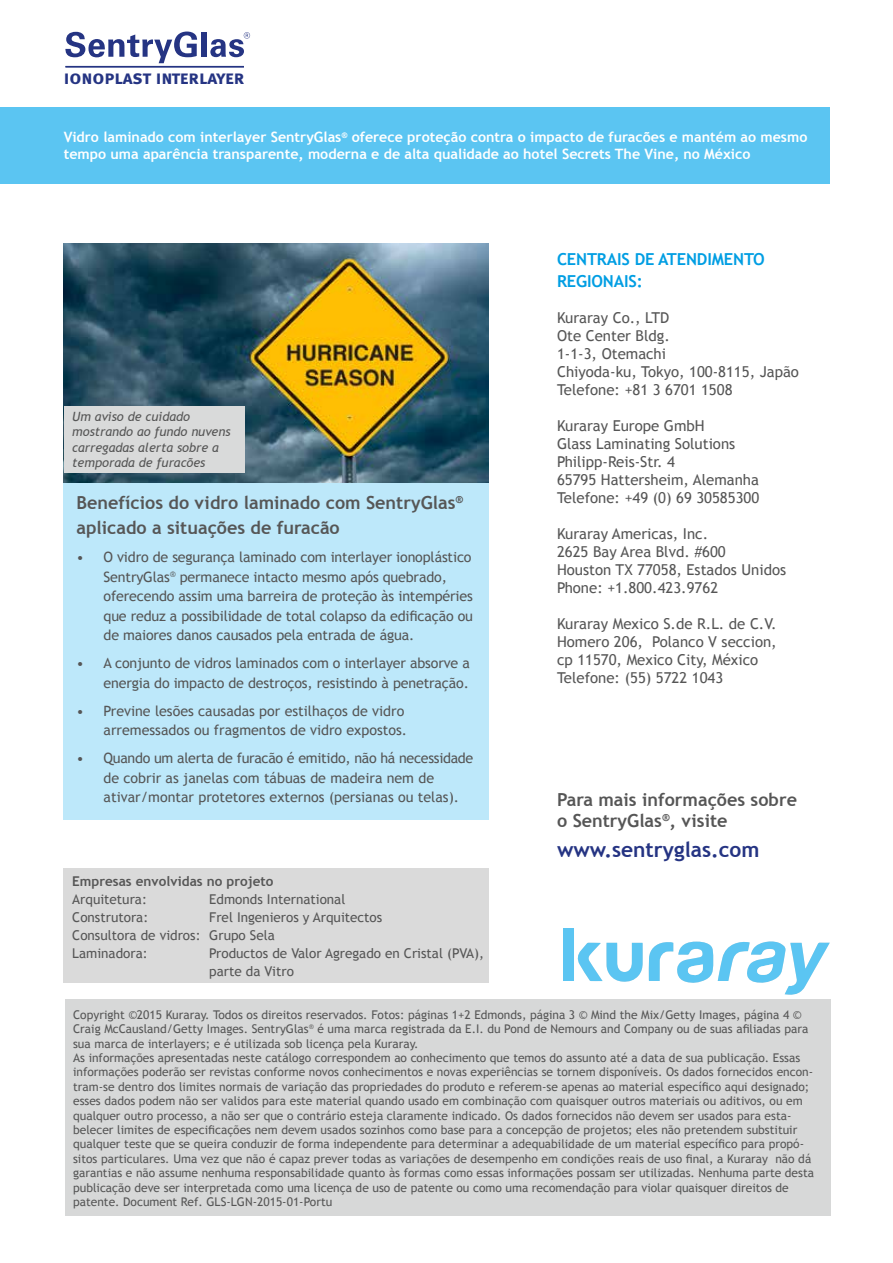
<style>
.page{position:relative;width:893px;height:1263px;background:#fff}
.page>*{position:absolute;margin:0;border:0;box-sizing:border-box;transform-origin:0 0}
.t1{font:700 21px "Trebuchet MS";color:#253483}
.t2{font:19.05px "Meta Bold Caps";letter-spacing:-.005em;color:#253483}
.t3{font:700 18px/25.5px "Trebuchet MS";color:#565656}
.t4{font:700 16.5px "Trebuchet MS";letter-spacing:-.01em;color:#009ee3}
.t5{font:15px/18px "Trebuchet MS";color:#565656}
.t6{font:14.25px/19.5px "Trebuchet MS";letter-spacing:-.01em;color:#565656}
.t7{font:700 14.25px/17.1px "Trebuchet MS";color:#fff}
.t8{font:13.5px/18px "Trebuchet MS";color:#565656}
.t9{font:700 13.5px "Trebuchet MS";color:#565656}
.t10{font:italic 12.75px/15.3px "Trebuchet MS";color:#565656}
.t11{font:12px/14.4px "Trebuchet MS";color:#565656}
</style>
<div class="page">
<svg style="left:563px;top:928px;width:266px;height:67px"></svg>
<div style="left:64px;top:483px;width:425px;height:337px;background:#bde8fa"></div>
<div style="left:0;top:107px;width:829px;height:77px;background:#5bc5f2"></div>
<svg style="left:65px;top:32px;width:132px;height:31px"></svg>
<div style="left:202px;top:32px;width:5px;height:25px;background:#253483"></div>
<svg style="left:210px;top:32px;width:40px;height:25px"></svg>
<hr style="left:65px;top:66px;width:179px;height:2px;background:#253483">
<div style="left:64px;top:868px;width:425px;height:115px;background:#dadada"></div>
<img style="left:64px;top:244px;width:424px;height:239px">
<div style="left:64px;top:406px;width:180px;height:67px;background:#d9dada"></div>
<div style="left:65px;top:1000px;width:765px;height:216px;background:#d7d8d8"></div>
<h2 class="t2" style="left:64px;top:66px;width:182px">ionoplast interlayer</h2>
<p class="t7" style="left:64px;top:129px;width:745px">Vidro laminado com interlayer SentryGlas<sup>®</sup> oferece proteção contra o impacto de furacões e mantém ao mesmo tempo uma aparência transparente, moderna e de alta qualidade ao hotel Secrets The Vine, no México</p>
<p class="t10" style="left:72px;top:409px;width:160px">Um aviso de cuidado mostrando ao fundo nuvens carregadas alerta sobre a temporada de furacões</p>
<h3 class="t3" style="left:77px;top:489px;width:388px">Benefícios do vidro laminado com SentryGlas<sup>® </sup>aplicado a situações de furacão</h3>
<p class="t6" style="left:104px;top:548px;width:371px;text-indent:-27px">• O vidro de segurança laminado com interlayer ionoplástico SentryGlas<sup>®</sup> permanece intacto mesmo após quebrado, oferecendo assim uma barreira de proteção às intempéries que reduz a possibilidade de total colapso da edificação ou de maiores danos causados pela entrada de água.</p>
<p class="t6" style="left:77px;top:654px;width:395px;text-align:right">• A conjunto de vidros laminados com o interlayer absorve a energia do impacto de destroços, resistindo à penetração.</p>
<p class="t6" style="left:77px;top:701px;width:332px;text-align:right">• Previne lesões causadas por estilhaços de vidro arremessados ou fragmentos de vidro expostos.</p>
<p class="t6" style="left:104px;top:749px;width:371px;text-indent:-27px">• Quando um alerta de furacão é emitido, não há necessidade de cobrir as janelas com tábuas de madeira nem de ativar/montar protetores externos (persianas ou telas).</p>
<p class="t9" style="left:72px;top:873px;width:203px">Empresas envolvidas no projeto</p>
<p class="t8" style="left:72px;top:890px;width:76px">Arquitetura:</p>
<p class="t8" style="left:209px;top:890px;width:138px">Edmonds International</p>
<p class="t8" style="left:72px;top:908px;width:78px">Construtora:</p>
<p class="t8" style="left:72px;top:908px;width:312px;text-indent:137px">Frel Ingenieros y Arquitectos<br>Consultora de vidros: Grupo Sela<br>Laminadora:</p>
<p class="t8" style="left:209px;top:944px;width:276px">Productos de Valor Agregado en Cristal (PVA), parte da Vitro</p>
<h3 class="t4" style="left:557px;top:249px;width:130px">CENTRAI S DE ATENDI</h3>
<h3 class="t4" style="left:712px;top:249px;width:53px">MENTO</h3>
<h3 class="t4" style="left:557px;top:271px;width:39px">REGIONAI</h3>
<h3 class="t4" style="left:628px;top:271px;width:16px">S:</h3>
<p class="t5" style="left:557px;top:309px;width:243px">Kuraray Co., LTD<br>Ote Center Bldg.<br>1-1-3, Otemachi<br>Chiyoda-ku, Tokyo, 100-8115, Japão<br>Telefone: +81 3 6701 1508</p>
<p class="t5" style="left:557px;top:417px;width:204px">Kuraray Europe GmbH<br>Glass Laminating Solutions<br>Philipp-Reis-Str. 4<br>65795 Hattersheim, Alemanha<br>Telefone: +49 (0) 69 30585300</p>
<p class="t5" style="left:557px;top:525px;width:231px">Kuraray Americas, Inc.<br>2625 Bay Area Blvd. #600<br>Houston TX 77058, Estados Unidos<br>Phone: +1.800.423.9762</p>
<p class="t5" style="left:557px;top:615px;width:221px">Kuraray Mexico S.de R.L. de C.V.<br>Homero 206, Polanco V seccion, cp 11570, Mexico City, México<br>Telefone: (55) 5722 1043</p>
<h3 class="t3" style="left:557px;top:788px;width:242px;line-height:21.6px">Para mais informações sobre o SentryGlas<sup>®</sup>, visite</h3>
<h1 class="t1" style="left:557px;top:836px;width:204px">www.sentryglas.com</h1>
<p class="t11" style="left:73px;top:1007px;width:742px">Copyright ©2015 Kuraray. Todos os direitos reservados. Fotos: páginas 1+2 Edmonds, página 3 © Mind the Mix/Getty Images, página 4 © Craig McCausland/Getty Images. SentryGlas<sup>®</sup> é uma marca registrada da E.I. du Pond de Nemours and Company ou de suas afiliadas para sua marca de interlayers; e é utilizada sob licença pela Kuraray.<br>As informações apresentadas neste catálogo correspondem ao conhecimento que temos do assunto até a data de sua publicação. Essas informações poderão ser revistas conforme novos conhecimentos e novas experiências se tornem disponíveis. Os dados fornecidos encon&shy;tram-se dentro dos limites normais de variação das propriedades do produto e referem-se apenas ao material específico aqui designado; esses dados podem não ser validos para este material quando usado em combinação com quaisquer outros materiais ou aditivos, ou em qualquer outro processo, a não ser que o contrário esteja claramente indicado. Os dados fornecidos não devem ser usados para esta&shy;belecer limites de especificações nem devem usados sozinhos como base para a concepção de projetos; eles não pretendem substituir qualquer teste que se queira conduzir de forma independente para determinar a adequabilidade de um material específico para propó&shy;sitos particulares. Uma vez que não é capaz prever todas as variações de desempenho em condições reais de uso final, a Kuraray não dá garantias e não assume nenhuma responsabilidade quanto às formas como essas informações possam ser utilizadas. Nenhuma parte desta publicação deve ser interpretada como uma licença de uso de patente ou como uma recomendação para violar quaisquer direitos de patente. Document Ref. GLS-LGN-2015-01-Portu</p>
</div>
